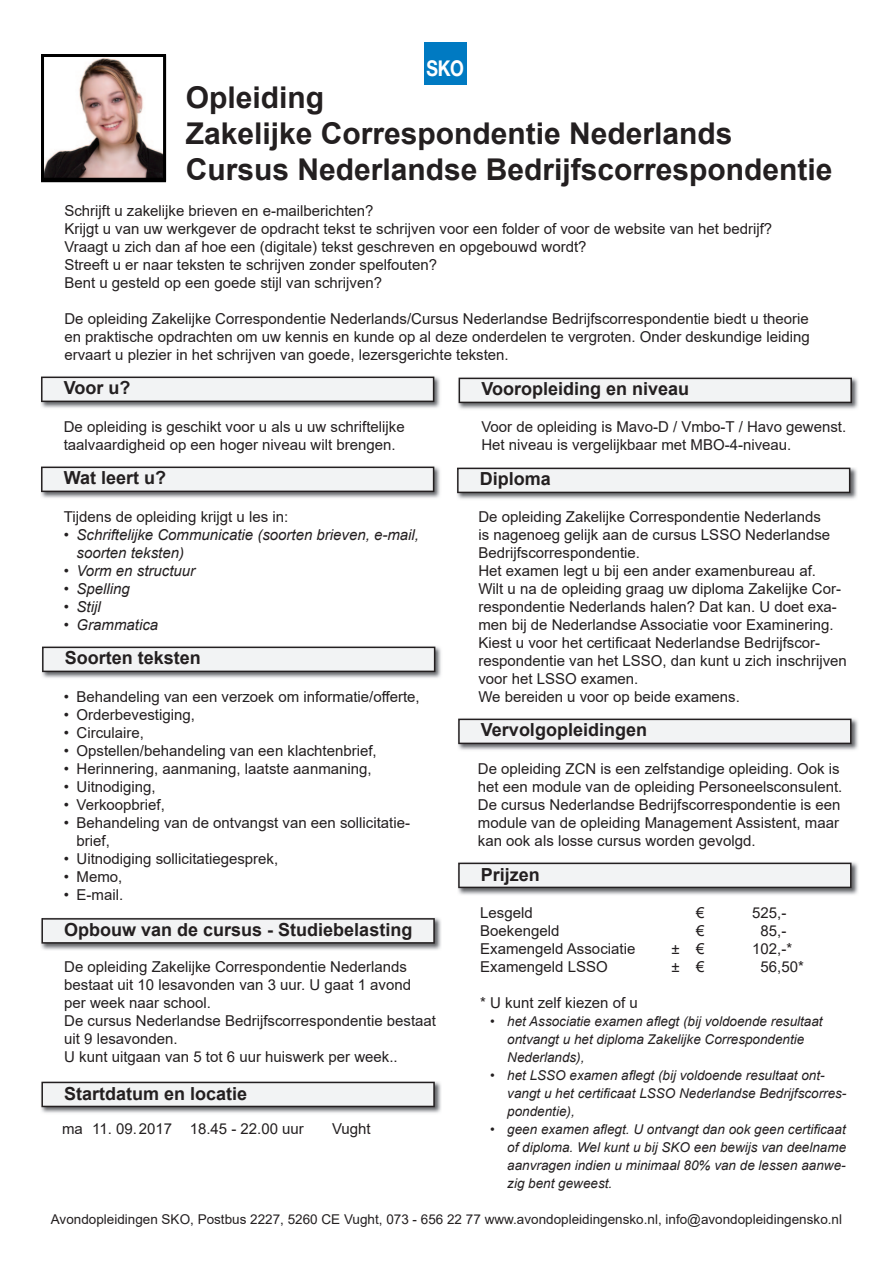
<style>
.page{position:relative;width:893px;height:1263px;background:#fff}
.page>*{position:absolute;margin:0;border:0;box-sizing:border-box;transform-origin:0 0}
.t1{font:700 30px/36px "Arial";color:#231f20}
.t2{font:700 21.75px "Helvetica Neue";color:#fff;scale:.82 1}
.t3{font:700 18px "Arial";color:#231f20}
.t4{font:15px/18px "Arial";color:#231f20}
.t5{font:italic 15px/18px "Arial";color:#231f20}
.t6{font:italic 13.5px/18px "Arial";color:#231f20}
.t7{font:13.5px "Arial";color:#231f20}
</style>
<div class="page">
<div style="left:424px;top:42px;width:42px;height:42px;background:#007ac2"></div>
<svg style="left:41px;top:54px;width:125px;height:128px"></svg>
<img style="left:41px;top:376px;width:399px;height:32px">
<svg style="left:41px;top:377px;width:393px;height:25px"></svg>
<img style="left:458px;top:377px;width:400px;height:32px">
<svg style="left:459px;top:378px;width:393px;height:25px"></svg>
<img style="left:41px;top:466px;width:399px;height:32px">
<svg style="left:41px;top:467px;width:393px;height:25px"></svg>
<img style="left:41px;top:918px;width:400px;height:32px">
<svg style="left:41px;top:918px;width:394px;height:26px"></svg>
<img style="left:457px;top:467px;width:400px;height:32px">
<svg style="left:457px;top:468px;width:393px;height:25px"></svg>
<img style="left:458px;top:718px;width:400px;height:32px">
<svg style="left:458px;top:719px;width:393px;height:25px"></svg>
<img style="left:458px;top:862px;width:400px;height:33px">
<svg style="left:458px;top:863px;width:393px;height:25px"></svg>
<img style="left:42px;top:646px;width:399px;height:32px">
<svg style="left:42px;top:647px;width:393px;height:25px"></svg>
<img style="left:41px;top:1081px;width:400px;height:32px">
<svg style="left:41px;top:1082px;width:394px;height:25px"></svg>
<h2 class="t2" style="left:427px;top:55px;width:47px">SKO</h2>
<h1 class="t1" style="left:186px;top:80px;width:648px">Opleiding<br>Zakelijke Correspondentie Nederlands<br>Cursus Nederlandse Bedrijfscorrespondentie</h1>
<p class="t4" style="left:64px;top:202px;width:709px">Schrijft u zakelijke brieven en e-mailberichten?<br>Krijgt u van uw werkgever de opdracht tekst te schrijven voor een folder of voor de website van het bedrijf?<br>Vraagt u zich dan af hoe een (digitale) tekst geschreven en opgebouwd wordt?<br>Streeft u er naar teksten te schrijven zonder spelfouten?<br>Bent u gesteld op een goede stijl van schrijven?</p>
<p class="t4" style="left:64px;top:310px;width:747px;text-align:justify">De opleiding Zakelijke Correspondentie Nederlands/Cursus Nederlandse Bedrijfscorrespondentie biedt u theorie en praktische opdrachten om uw kennis en kunde op al deze onderdelen te vergroten. Onder deskundige leiding ervaart u plezier in het schrijven van goede, lezersgerichte teksten.</p>
<p class="t3" style="left:64px;top:375px;width:68px">Voor u?</p>
<p class="t3" style="left:481px;top:376px;width:209px">Vooropleiding en niveau</p>
<p class="t4" style="left:64px;top:418px;width:342px">De opleiding is geschikt voor u als u uw schriftelijke taalvaardigheid op een hoger niveau wilt brengen.</p>
<p class="t3" style="left:64px;top:465px;width:104px">Wat leert u?</p>
<p class="t4" style="left:64px;top:508px;width:226px">Tijdens de opleiding krijgt u les in:</p>
<p class="t5" style="left:77px;top:526px;width:344px;text-indent:-13px">• Schriftelijke Communicatie (soorten brieven, e-mail, soorten teksten)</p>
<p class="t5" style="left:64px;top:562px;width:133px">• Vorm en structuur</p>
<p class="t5" style="left:64px;top:580px;width:68px">• Spelling</p>
<p class="t5" style="left:64px;top:598px;width:38px">• Stijl</p>
<p class="t5" style="left:64px;top:616px;width:96px">• Grammatica</p>
<p class="t4" style="left:481px;top:418px;width:366px">Voor de opleiding is Mavo-D / Vmbo-T / Havo gewenst.<br>Het niveau is vergelijkbaar met MBO-4-niveau.</p>
<p class="t3" style="left:480px;top:466px;width:73px">Diploma</p>
<p class="t4" style="left:478px;top:508px;width:370px">De opleiding Zakelijke Correspondentie Nederlands<br>is nagenoeg gelijk aan de cursus LSSO Nederlandse Bedrijfscorrespondentie.<br>Het examen legt u bij een ander examenbureau af.<br>Wilt u na de opleiding graag uw diploma Zakelijke Cor&shy;respondentie Nederlands halen? Dat kan. U doet exa&shy;men bij de Nederlandse Associatie voor Examinering.<br>Kiest u voor het certificaat Nederlandse Bedrijfscor&shy;respondentie van het LSSO, dan kunt u zich inschrijven voor het LSSO examen.<br>We bereiden u voor op beide examens.</p>
<p class="t3" style="left:481px;top:717px;width:168px">Vervolgopleidingen</p>
<p class="t4" style="left:478px;top:760px;width:366px">De opleiding ZCN is een zelfstandige opleiding. Ook is het een module van de opleiding Personeelsconsulent.<br>De cursus Nederlandse Bedrijfscorrespondentie is een module van de opleiding Management Assistent, maar kan ook als losse cursus worden gevolgd.</p>
<p class="t3" style="left:481px;top:861px;width:61px">Prijzen</p>
<p class="t4" style="left:480px;top:904px;width:54px">Lesgeld</p>
<p class="t4" style="left:696px;top:904px;width:10px">€</p>
<p class="t4" style="left:752px;top:904px;width:36px">525,-</p>
<p class="t4" style="left:480px;top:922px;width:81px">Boekengeld</p>
<p class="t4" style="left:696px;top:922px;width:10px">€</p>
<p class="t4" style="left:761px;top:922px;width:27px">85,-</p>
<p class="t4" style="left:480px;top:940px;width:157px">Examengeld Associatie</p>
<p class="t4" style="left:672px;top:940px;width:35px">± €</p>
<p class="t4" style="left:752px;top:940px;width:42px">102,-*</p>
<p class="t4" style="left:480px;top:958px;width:129px">Examengeld LSSO</p>
<p class="t4" style="left:672px;top:958px;width:35px">± €</p>
<p class="t4" style="left:761px;top:958px;width:45px">56,50*</p>
<p class="t4" style="left:480px;top:994px;width:159px">* U kunt zelf kiezen of u</p>
<p class="t6" style="left:507px;top:1012px;width:317px;text-indent:-17px">• het Associatie examen aflegt (bij voldoende resultaat ontvangt u het diploma Zakelijke Correspondentie<br>Nederlands),</p>
<p class="t6" style="left:507px;top:1066px;width:341px;text-indent:-17px">• het LSSO examen aflegt (bij voldoende resultaat ont&shy;vangt u het certificaat LSSO Nederlandse Bedrijfscorres&shy;pondentie),</p>
<p class="t6" style="left:507px;top:1120px;width:340px;text-align:justify;text-indent:-17px">• geen examen aflegt. U ontvangt dan ook geen certificaat of diploma. Wel kunt u bij SKO een bewijs van deelname aanvragen indien u minimaal 80% van de lessen aanwe&shy;zig bent geweest.</p>
<p class="t3" style="left:65px;top:645px;width:138px">Soorten teksten</p>
<p class="t4" style="left:64px;top:688px;width:357px">• Behandeling van een verzoek om informatie/offerte,</p>
<p class="t4" style="left:64px;top:706px;width:133px">• Orderbevestiging,</p>
<p class="t4" style="left:64px;top:724px;width:82px">• Circulaire,</p>
<p class="t4" style="left:64px;top:742px;width:314px">• Opstellen/behandeling van een klachtenbrief,</p>
<p class="t4" style="left:64px;top:760px;width:309px">• Herinnering, aanmaning, laatste aanmaning,</p>
<p class="t4" style="left:64px;top:778px;width:93px">• Uitnodiging,</p>
<p class="t4" style="left:64px;top:796px;width:103px">• Verkoopbrief,</p>
<p class="t4" style="left:77px;top:814px;width:335px;text-indent:-13px">• Behandeling van de ontvangst van een sollicitatie&shy;brief,</p>
<p class="t4" style="left:64px;top:850px;width:216px">• Uitnodiging sollicitatiegesprek,</p>
<p class="t4" style="left:64px;top:868px;width:60px">• Memo,</p>
<p class="t4" style="left:64px;top:886px;width:61px">• E-mail.</p>
<p class="t3" style="left:64px;top:917px;width:350px">Opbouw van de cursus - Studiebelasting</p>
<p class="t4" style="left:64px;top:958px;width:373px">De opleiding Zakelijke Correspondentie Nederlands bestaat uit 10 lesavonden van 3 uur. U gaat 1 avond per week naar school.<br>De cursus Nederlandse Bedrijfscorrespondentie bestaat uit 9 lesavonden.<br>U kunt uitgaan van 5 tot 6 uur huiswerk per week..</p>
<p class="t3" style="left:64px;top:1080px;width:185px">Startdatum en locatie</p>
<p class="t4" style="left:62px;top:1120px;width:243px">ma 11. 09. 2017 18.45 - 22.00 uur</p>
<p class="t4" style="left:332px;top:1120px;width:40px">Vught</p>
<p class="t7" style="left:51px;top:1210px;width:793px">Avondopleidingen SKO, Postbus 2227, 5260 CE Vught, 073 - 656 22 77 www.avondopleidingensko.nl, info@avondopleidingensko.nl</p>
</div>
